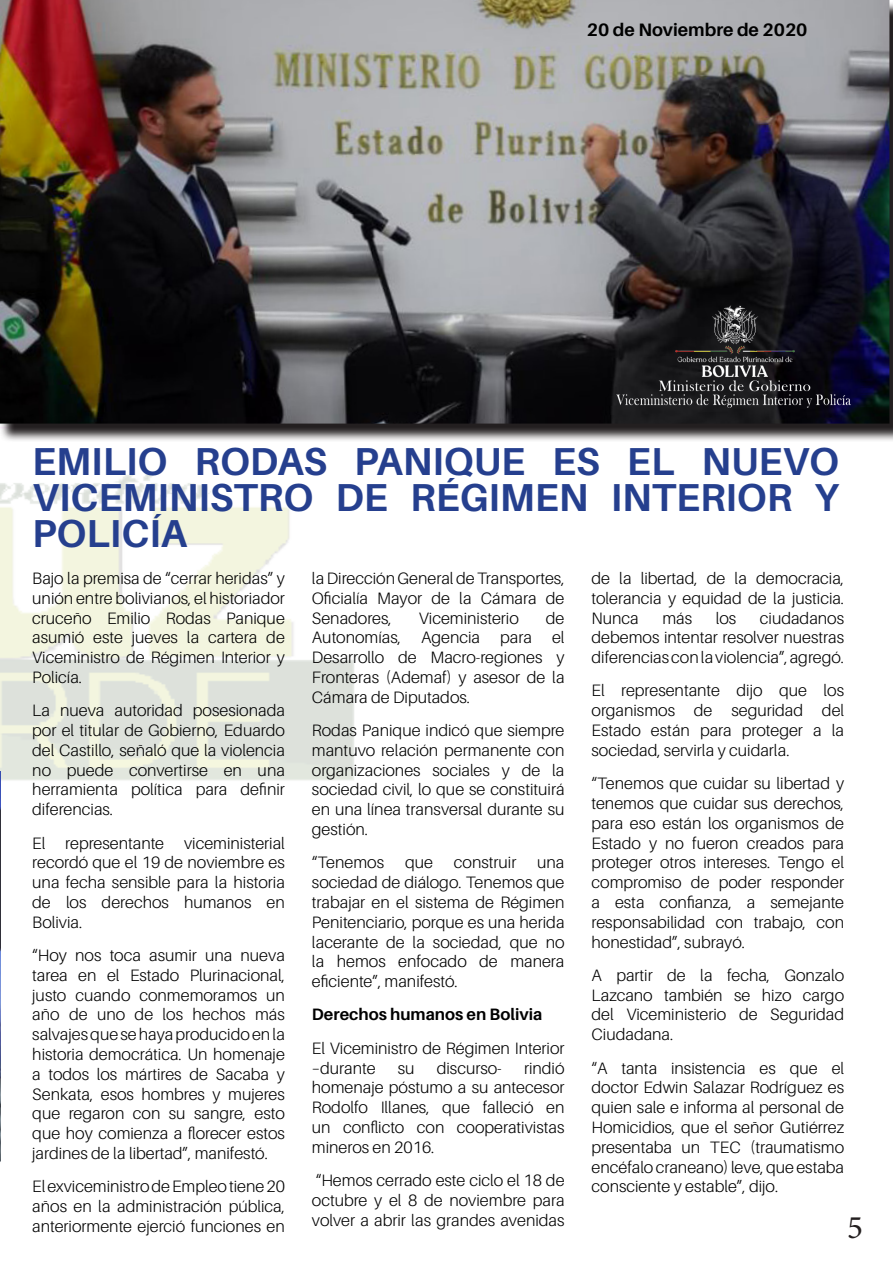
<style>
.page{position:relative;width:893px;height:1263px;background:#fff}
.page>*{position:absolute;margin:0;border:0;box-sizing:border-box;transform-origin:0 0}
.t1{font:700 39px/36px "Aileron";color:#253f8e;text-align:justify}
.t2{font:33px "Minion Pro";color:#231f20}
.t3{font:700 18px "Aileron";color:#000}
.t4{font:300 16.5px/19.8px "Aileron";color:#000;text-align:justify}
.t5{font:700 16.5px "Aileron";color:#000}
</style>
<div class="page">
<img style="left:0;top:472px;width:354px;height:308px">
<svg style="left:0;top:1px;width:893px;height:440px;background:#6e6d6e"></svg>
<img style="left:0;top:0;width:889px;height:424px">
<img style="left:0;top:771px;width:1px;height:391px">
<img style="left:612px;top:289px;width:243px;height:135px">
<p class="t3" style="left:587px;top:20px;width:222px">20 de Noviembre de 2020</p>
<p class="t1" style="left:32px;top:443px;width:808px">EMILIO RODAS PANIQUE ES EL NUEVO VICEMINISTRO DE RÉGIMEN INTERIOR Y POLICÍA</p>
<p class="t4" style="left:32px;top:568px;width:254px">Bajo la premisa de “cerrar heridas” y unión entre bolivianos, el historiador cruceño Emilio Rodas Panique asumió este jueves la cartera de Viceministro de Régimen Interior y Policía.</p>
<p class="t4" style="left:32px;top:701px;width:254px">La nueva autoridad posesionada por el titular de Gobierno, Eduardo del Castillo, señaló que la violencia no puede convertirse en una herramienta política para definir diferencias.</p>
<p class="t4" style="left:32px;top:833px;width:254px">El representante viceministerial recordó que el 19 de noviembre es una fecha sensible para la historia de los derechos humanos en Bolivia.</p>
<p class="t4" style="left:32px;top:945px;width:254px">“Hoy nos toca asumir una nueva tarea en el Estado Plurinacional, justo cuando conmemoramos un año de uno de los hechos más salvajes que se haya producido en la historia democrática. Un homenaje a todos los mártires de Sacaba y Senkata, esos hombres y mujeres que regaron con su sangre, esto que hoy comienza a florecer estos jardines de la libertad”, manifestó.</p>
<p class="t4" style="left:32px;top:1177px;width:254px">El exviceministro de Empleo tiene 20 años en la administración pública, anteriormente ejerció funciones en</p>
<p class="t4" style="left:312px;top:568px;width:254px">la Dirección General de Transportes, Oficialía Mayor de la Cámara de Senadores,</p>
<p class="t4" style="left:312px;top:608px;width:254px;text-indent:234px">de Autonomías, Agencia para el Desarrollo de Macro-regiones y Fronteras (Ademaf) y asesor de la Cámara de Diputados.</p>
<p class="t4" style="left:312px;top:720px;width:254px">Rodas Panique indicó que siempre mantuvo relación permanente con organizaciones sociales y de la sociedad civil, lo que se constituirá en una línea transversal durante su gestión.</p>
<p class="t4" style="left:312px;top:853px;width:74px">“Tenemos</p>
<p class="t4" style="left:405px;top:853px;width:29px">que</p>
<p class="t4" style="left:454px;top:853px;width:64px">construir</p>
<p class="t4" style="left:419px;top:608px;width:101px">Viceministerio</p>
<p class="t4" style="left:312px;top:853px;width:254px;text-indent:225px">una sociedad de diálogo. Tenemos que trabajar en el sistema de Régimen Penitenciario, porque es una herida lacerante de la sociedad, que no la hemos enfocado de manera eficiente”, manifestó.</p>
<p class="t5" style="left:312px;top:1005px;width:232px">Derechos humanos en Bolivia</p>
<p class="t4" style="left:312px;top:1038px;width:254px">El Viceministro de Régimen Interior –durante</p>
<p class="t4" style="left:312px;top:1058px;width:254px;text-indent:212px">rindió homenaje póstumo a su antecesor Rodolfo Illanes, que falleció en un conflicto con cooperativistas mineros en 2016.</p>
<p class="t4" style="left:312px;top:1170px;width:254px">“Hemos cerrado este ciclo el 18 de octubre y el 8 de noviembre para volver a abrir las grandes avenidas</p>
<p class="t4" style="left:398px;top:1058px;width:18px">su</p>
<p class="t4" style="left:437px;top:1058px;width:67px">discurso-</p>
<p class="t4" style="left:591px;top:568px;width:254px">de la libertad, de la democracia, tolerancia y equidad de la justicia.<br>Nunca</p>
<p class="t4" style="left:591px;top:608px;width:254px;text-indent:168px">ciudadanos debemos intentar resolver nuestras diferencias con la violencia”, agregó.</p>
<p class="t4" style="left:591px;top:681px;width:254px">El representante dijo que los organismos de seguridad del Estado están para proteger a la sociedad, servirla y cuidarla.</p>
<p class="t4" style="left:591px;top:774px;width:254px">“Tenemos que cuidar su libertad y tenemos que cuidar sus derechos, para eso están los organismos de Estado y no fueron creados para proteger otros intereses. Tengo el compromiso de poder responder a esta confianza, a semejante responsabilidad con trabajo, con honestidad”, subrayó.</p>
<p class="t4" style="left:591px;top:965px;width:254px">A partir de la fecha, Gonzalo Lazcano también se hizo cargo del Viceministerio de Seguridad Ciudadana.</p>
<p class="t4" style="left:591px;top:1058px;width:254px">“A tanta insistencia es que el doctor Edwin Salazar Rodríguez es quien sale e informa al personal de Homicidios, que el señor Gutiérrez presentaba un TEC (traumatismo encéfalo craneano) leve, que estaba consciente y estable”, dijo.</p>
<p class="t4" style="left:662px;top:608px;width:31px">más</p>
<p class="t4" style="left:716px;top:608px;width:22px">los</p>
<p class="t2" style="left:847px;top:1205px;width:17px">5</p>
</div>
